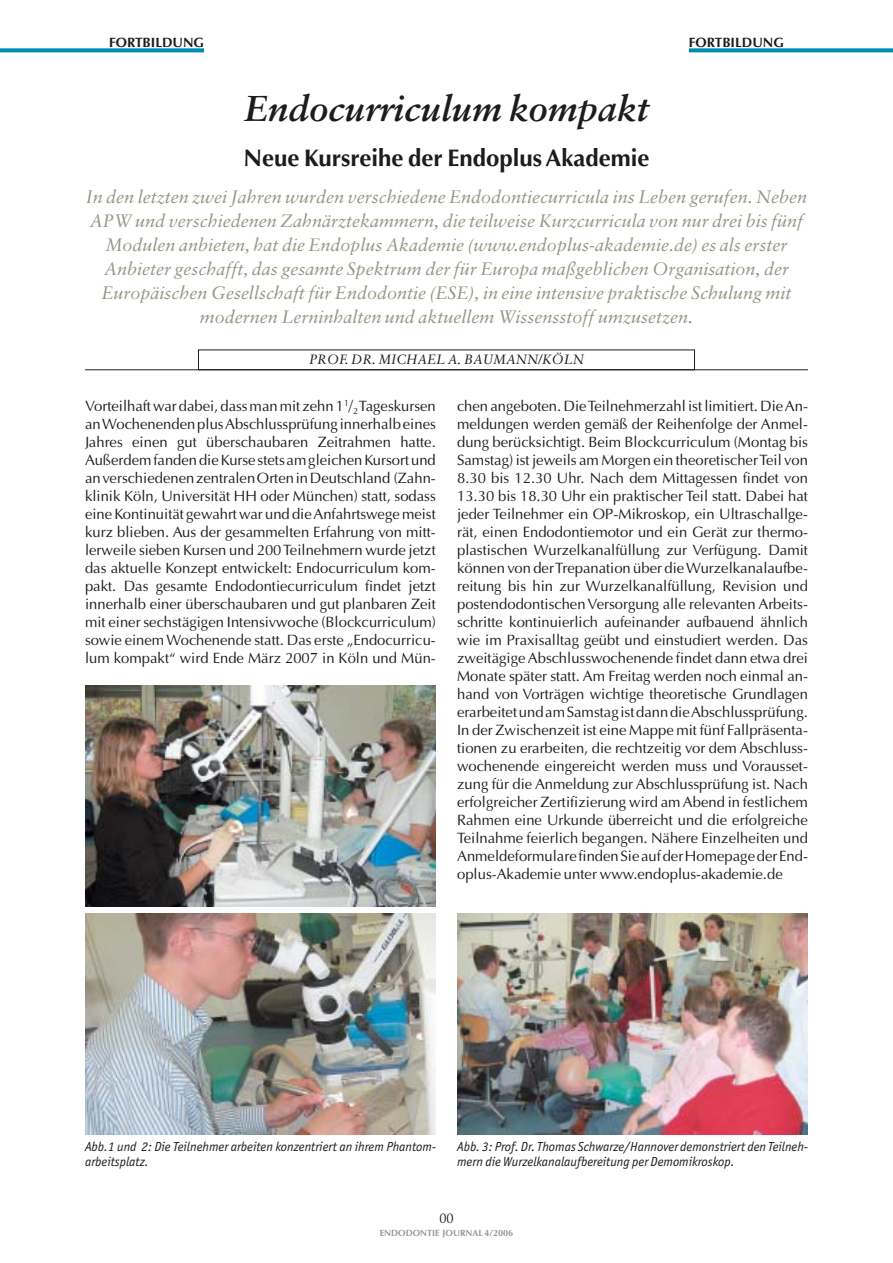
<style>
.page{position:relative;width:893px;height:1263px;background:#fff}
.page>*{position:absolute;margin:0;border:0;box-sizing:border-box;transform-origin:0 0}
.t1{font:italic 700 36px "Sabon";color:#1b1c20}
.t2{font:700 24px "Optima";color:#1b1c20}
.t3{font:italic 18px/24px "Sabon";color:#989584;text-align:center}
.t4{font:15px/18px "Optima";color:#1b1c20;text-align:justify}
.t5{font:14.25px "Optima";color:#1b1c20;scale:.9 1}
.t6{font:italic 13.5px/15px "Officina Sans";color:#1b1c20}
.t7{font:italic 13.5px "Sabon";color:#1b1c20}
.t8{font:700 13.5px "Optima";color:#1b1c20}
.t9{font:700 9px "Optima";color:#97979b}
</style>
<div class="page">
<svg style="left:689px;top:48px;width:204px;height:4px"></svg>
<svg style="left:0;top:48px;width:204px;height:4px"></svg>
<hr style="left:85px;top:369px;width:723px;height:1px;background:#1b1c20">
<div style="left:198px;top:349px;width:497px;height:21px;border:1px solid #1b1c20"></div>
<img style="left:85px;top:685px;width:351px;height:221px">
<img style="left:85px;top:913px;width:351px;height:221px">
<img style="left:457px;top:913px;width:351px;height:221px">
<p class="t8" style="left:109px;top:37px;width:96px">FORTBILDUNG</p>
<p class="t8" style="left:689px;top:37px;width:96px">FORTBILDUNG</p>
<h1 class="t1" style="left:244px;top:94px;width:406px">Endocurriculum kompakt</h1>
<h2 class="t2" style="left:243px;top:148px;width:408px">Neue Kursreihe der Endoplus Akademie</h2>
<p class="t3" style="left:86px;top:186px;width:723px">In den letzten zwei Jahren wurden verschiedene Endodontiecurricula ins Leben gerufen. Neben APW und verschiedenen Zahnärztekammern, die teilweise Kurzcurricula von nur drei bis fünf Modulen anbieten, hat die Endoplus Akademie (www.endoplus-akademie.de) es als erster Anbieter geschafft, das gesamte Spektrum der für Europa maßgeblichen Organisation, der Europäischen Gesellschaft für Endodontie (ESE), in eine intensive praktische Schulung mit modernen Lerninhalten und aktuellem Wissensstoff umzusetzen.</p>
<p class="t7" style="left:309px;top:354px;width:276px">PROF. DR. MICHAEL A. BAUMANN/KÖLN</p>
<p class="t4" style="left:85px;top:398px;width:352px">Vorteilhaft war dabei, dass man mit zehn 1<sup>1</sup>/<sub>2</sub>Tageskursen an Wochenenden plus Abschlussprüfung innerhalb eines Jahres einen gut überschaubaren Zeitrahmen hatte.<br>Außerdem fanden die Kurse stets am gleichen Kursort und an verschiedenen zentralen Orten in Deutschland (Zahn&shy;klinik Köln, Universität HH oder München) statt, sodass eine Kontinuität gewahrt war und die Anfahrtswege meist kurz blieben. Aus der gesammelten Erfahrung von mitt&shy;lerweile sieben Kursen und 200 Teilnehmern wurde jetzt das aktuelle Konzept entwickelt: Endocurriculum kom&shy;pakt. Das gesamte Endodontiecurriculum findet jetzt innerhalb einer überschaubaren und gut planbaren Zeit mit einer sechstägigen Intensivwoche (Blockcurriculum) sowie einem Wochenende statt. Das erste „Endocurricu&shy;lum kompakt“ wird Ende März 2007 in Köln und Mün-</p>
<p class="t4" style="left:457px;top:398px;width:352px">chen angeboten. Die Teilnehmerzahl ist limitiert. Die An&shy;meldungen werden gemäß der Reihenfolge der Anmel&shy;dung berücksichtigt. Beim Blockcurriculum (Montag bis Samstag) ist jeweils am Morgen ein theoretischer Teil von 8.30 bis 12.30 Uhr. Nach dem Mittagessen findet von 13.30 bis 18.30 Uhr ein praktischer Teil statt. Dabei hat jeder Teilnehmer ein OP-Mikroskop, ein Ultraschallge&shy;rät, einen Endodontiemotor und ein Gerät zur thermo&shy;plastischen Wurzelkanalfüllung zur Verfügung. Damit können von der Trepanation über die Wurzelkanalaufbe&shy;reitung bis hin zur Wurzelkanalfüllung, Revision und postendodontischen Versorgung alle relevanten Arbeits&shy;schritte kontinuierlich aufeinander aufbauend ähnlich wie im Praxisalltag geübt und einstudiert werden. Das zweitägige Abschlusswochenende findet dann etwa drei Monate später statt. Am Freitag werden noch einmal an&shy;hand von Vorträgen wichtige theoretische Grundlagen erarbeitet und am Samstag ist dann die Abschlussprüfung.<br>In der Zwischenzeit ist eine Mappe mit fünf Fallpräsenta&shy;tionen zu erarbeiten, die rechtzeitig vor dem Abschluss&shy;wochenende eingereicht werden muss und Vorausset&shy;zung für die Anmeldung zur Abschlussprüfung ist. Nach erfolgreicher Zertifizierung wird am Abend in festlichem Rahmen eine Urkunde überreicht und die erfolgreiche Teilnahme feierlich begangen. Nähere Einzelheiten und Anmeldeformulare finden Sie auf der Homepage der End&shy;oplus-Akademie unter www.endoplus-akademie.de</p>
<p class="t6" style="left:85px;top:1140px;width:352px">Abb.1 und 2: Die Teilnehmer arbeiten konzentriert an ihrem Phantom&shy;arbeitsplatz.</p>
<p class="t6" style="left:457px;top:1140px;width:352px">Abb. 3: Prof. Dr. Thomas Schwarze/Hannover demonstriert den Teilneh&shy;mern die Wurzelkanalaufbereitung per Demomikroskop.</p>
<p class="t5" style="left:439px;top:1212px;width:17px">00</p>
<p class="t9" style="left:380px;top:1229px;width:135px">ENDODONTIE JOURNAL 4/2006</p>
</div>
